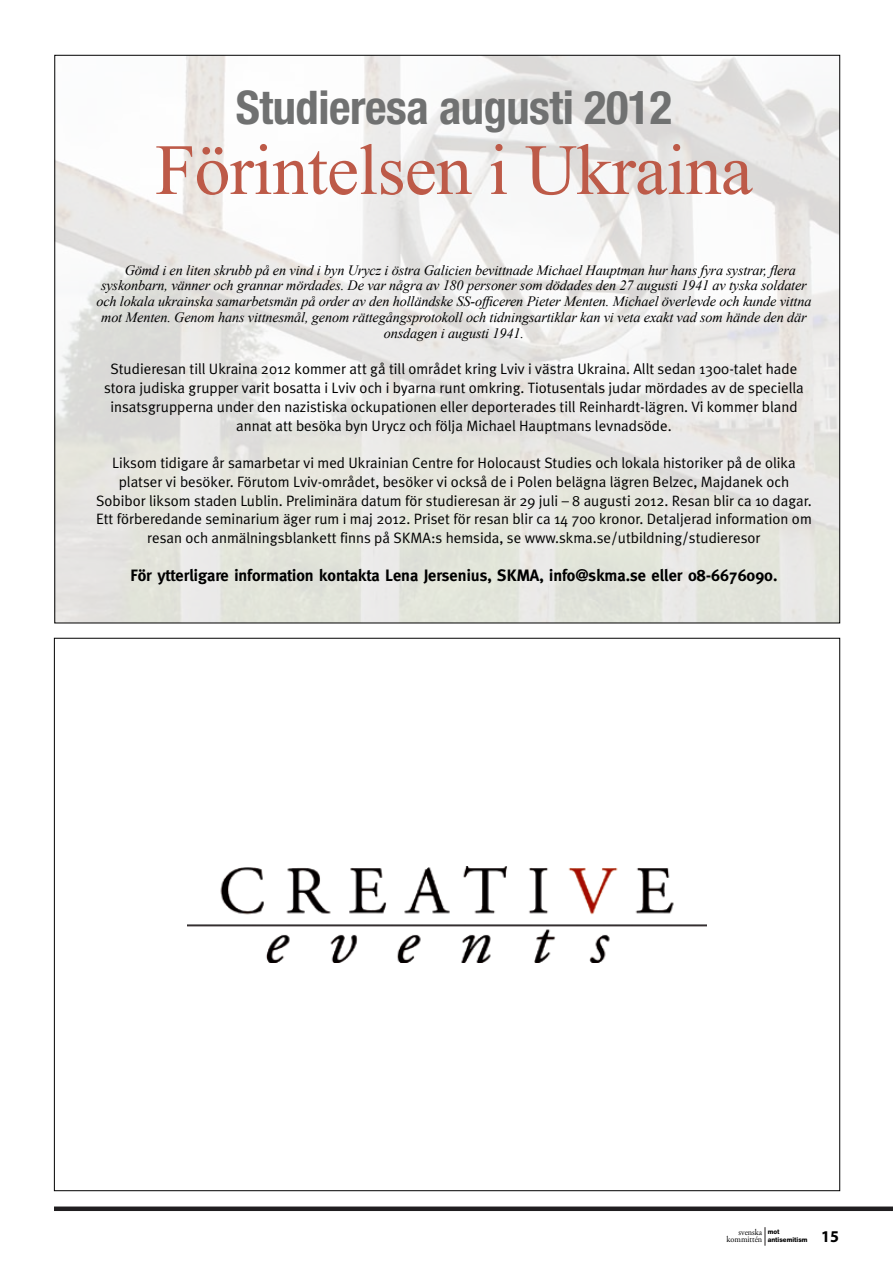
<style>
.page{position:relative;width:893px;height:1263px;background:#fff}
.page>*{position:absolute;margin:0;border:0;box-sizing:border-box;transform-origin:0 0}
.t1{font:72px "Times New Roman";letter-spacing:-.01em;color:#bd5a48}
.t2{font:700 condensed 46.5px "Helvetica Neue LT Std";letter-spacing:-.01em;color:#707171}
.t3{font:700 16.5px "Meta";color:#000}
.t4{font:700 16.5px "Myriad Pro";color:#000}
.t5{font:15px/18.8px "Meta Plus Normal";color:#000;text-align:center}
.t6{font:italic 14.25px "Times New Roman";letter-spacing:-.01em;color:#000}
.t7{font:8.7px/7.6px "Adobe Garamond Pro";color:#000;text-align:right;scale:.94 1}
.t8{font:800 6.6px/7.6px "Helvetica Neue LT Std";color:#000;scale:.94 1}
</style>
<div class="page">
<div style="left:54px;top:1206px;width:839px;height:5px;background:#201e20"></div>
<svg style="left:764px;top:1227px;width:1px;height:19px"></svg>
<img style="left:56px;top:57px;width:782px;height:564px">
<img style="left:188px;top:866px;width:518px;height:97px">
<h2 class="t2" style="left:236px;top:79px;width:438px">Studieresa augusti 2012</h2>
<h1 class="t1" style="left:155px;top:121px;width:599px">Förintelsen i Ukraina</h1>
<p class="t6" style="left:125px;top:260px;width:673px">Gömd i en liten skrubb på en vind i byn Urycz i östra Galicien bevittnade Michael Hauptman hur hans fyra systrar, flera</p>
<p class="t6" style="left:101px;top:276px;width:707px">syskonbarn, vänner och grannar mördades. De var några av 180 personer som dödades den 27 augusti 1941 av tyska soldater</p>
<p class="t6" style="left:96px;top:291px;width:717px">och lokala ukrainska samarbetsmän på order av den holländske SS-officeren Pieter Menten. Michael överlevde och kunde vittna</p>
<p class="t6" style="left:101px;top:307px;width:707px">mot Menten. Genom hans vittnesmål, genom rättegångsprotokoll och tidningsartiklar kan vi veta exakt vad som hände den där</p>
<p class="t6" style="left:384px;top:323px;width:142px">onsdagen i augusti 1941.</p>
<p class="t5" style="left:104px;top:359px;width:701px">Studieresan till Ukraina 2012 kommer att gå till området kring Lviv i västra Ukraina. Allt sedan 1300-talet hade stora judiska grupper varit bosatta i Lviv och i byarna runt omkring. Tiotusentals judar mördades av de speciella insatsgrupperna under den nazistiska ockupationen eller deporterades till Reinhardt-lägren. Vi kommer bland annat att besöka byn Urycz och följa Michael Hauptmans levnadsöde.</p>
<p class="t5" style="left:96px;top:453px;width:717px">Liksom tidigare år samarbetar vi med Ukrainian Centre for Holocaust Studies och lokala historiker på de olika platser vi besöker. Förutom Lviv-området, besöker vi också de i Polen belägna lägren Belzec, Majdanek och Sobibor liksom staden Lublin. Preliminära datum för studieresan är 29 juli – 8 augusti 2012. Resan blir ca 10 dagar.<br>Ett förberedande seminarium äger rum i maj 2012. Priset för resan blir ca 14 700 kronor. Detaljerad information om resan och anmälningsblankett finns på SKMA:s hemsida, se www.skma.se/utbildning/studieresor</p>
<p class="t3" style="left:130px;top:565px;width:649px">För ytterligare information kontakta Lena Jersenius, SKMA, info@skma.se eller 08-6676090.</p>
<p class="t7" style="left:727px;top:1228px;width:39px">svenska kommittén</p>
<p class="t8" style="left:768px;top:1228px;width:44px">mot antisemitism</p>
<p class="t4" style="left:821px;top:1227px;width:19px">15</p>
</div>
